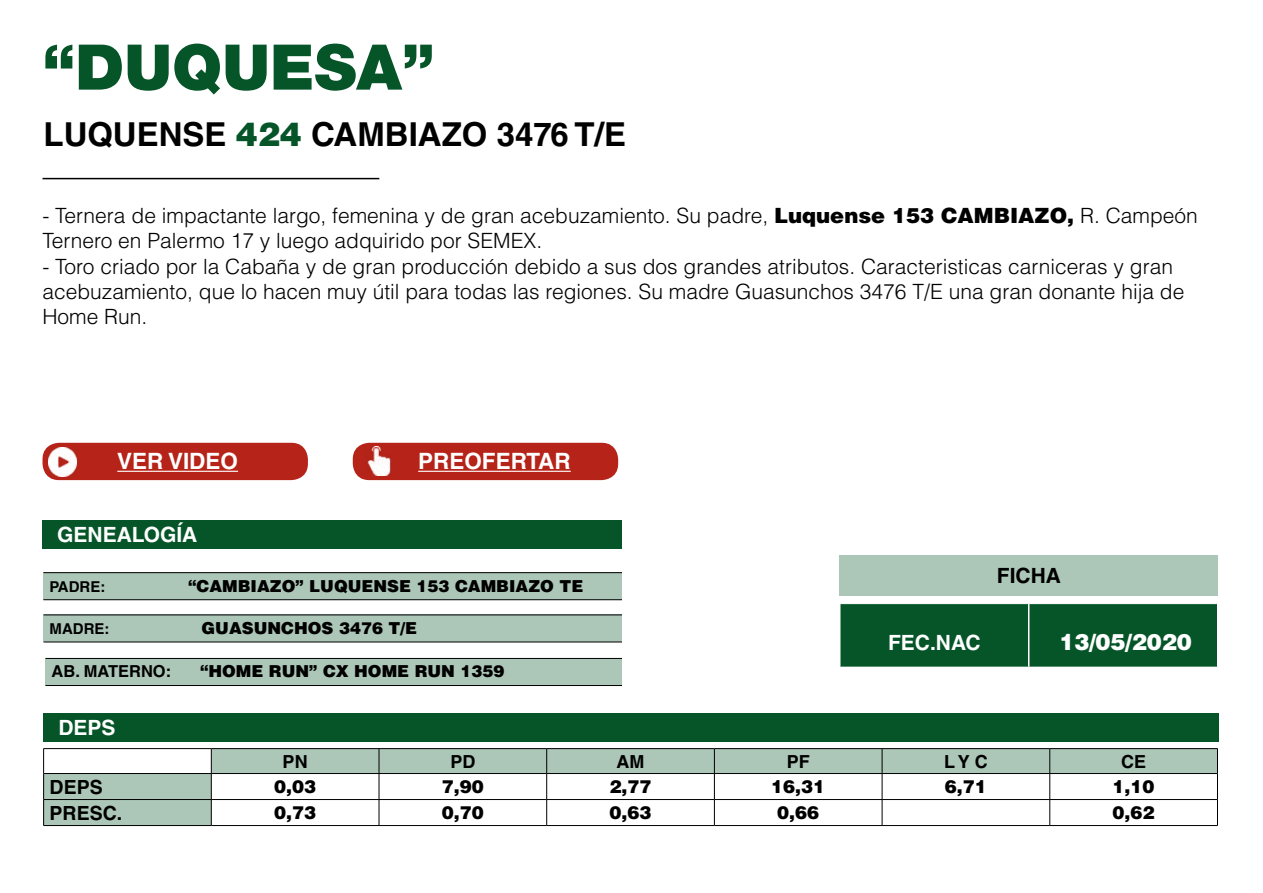
<style>
.page{position:relative;width:1263px;height:893px;background:#fff}
.page>*{position:absolute;margin:0;border:0;box-sizing:border-box;transform-origin:0 0}
.t1{font:900 63px "Helvetica Neue LT Com";color:#065529}
.t2{font:700 33px "Helvetica LT Std";color:#000}
.t3{font:700 22.5px "Helvetica LT Std";color:#fff}
.t4{font:900 22.5px "Helvetica LT Std";color:#fff}
.t5{font:300 21px/25.2px "Helvetica LT Std";color:#000}
.t6{font:700 21px "Helvetica LT Std";color:#fff}
.t7{font:700 21px "Helvetica LT Std";color:#000}
.t8{font:700 19.5px "Helvetica LT Std";color:#000}
.t9{font:900 18px "Helvetica LT Std";color:#000}
.t10{font:700 18px "Helvetica LT Std";color:#000}
.t11{font:900 16.5px "Helvetica LT Std";color:#000}
.t12{font:700 16.5px "Helvetica LT Std";color:#000}
.t13{font:700 15px "Helvetica LT Std";color:#000}
.s1{font-weight:900;color:#065529}
.s2{font-weight:900}
</style>
<div class="page">
<div style="left:46px;top:658px;width:1175px;height:27px;background:#acc7b8"></div>
<hr style="left:46px;top:658px;width:1175px;height:1px;background:#000">
<hr style="left:46px;top:685px;width:1175px;height:1px;background:#000">
<hr style="left:43px;top:178px;width:336px;height:1px;background:#000">
<div style="left:43px;top:713px;width:1176px;height:29px;background:#065529"></div>
<svg style="left:44px;top:749px;width:1173px;height:76px"></svg>
<hr style="left:43px;top:748px;width:168px;height:1px;background:#000">
<hr style="left:211px;top:748px;width:168px;height:1px;background:#000">
<hr style="left:379px;top:748px;width:168px;height:1px;background:#000">
<hr style="left:547px;top:748px;width:167px;height:1px;background:#000">
<hr style="left:714px;top:748px;width:168px;height:1px;background:#000">
<hr style="left:882px;top:748px;width:168px;height:1px;background:#000">
<hr style="left:1050px;top:748px;width:168px;height:1px;background:#000">
<svg style="left:43px;top:749px;width:1px;height:76px"></svg>
<svg style="left:1217px;top:749px;width:1px;height:76px"></svg>
<hr style="left:43px;top:825px;width:168px;height:1px;background:#000">
<hr style="left:211px;top:825px;width:168px;height:1px;background:#000">
<hr style="left:379px;top:825px;width:168px;height:1px;background:#000">
<hr style="left:547px;top:825px;width:167px;height:1px;background:#000">
<hr style="left:714px;top:825px;width:168px;height:1px;background:#000">
<hr style="left:882px;top:825px;width:168px;height:1px;background:#000">
<hr style="left:1050px;top:825px;width:168px;height:1px;background:#000">
<hr style="left:44px;top:773px;width:167px;height:1px;background:#000">
<hr style="left:211px;top:773px;width:168px;height:1px;background:#000">
<hr style="left:379px;top:773px;width:168px;height:1px;background:#000">
<hr style="left:547px;top:773px;width:167px;height:1px;background:#000">
<hr style="left:714px;top:773px;width:168px;height:1px;background:#000">
<hr style="left:882px;top:773px;width:168px;height:1px;background:#000">
<hr style="left:1050px;top:773px;width:167px;height:1px;background:#000">
<hr style="left:44px;top:799px;width:167px;height:1px;background:#000">
<hr style="left:211px;top:799px;width:168px;height:1px;background:#000">
<svg style="left:211px;top:749px;width:1px;height:76px"></svg>
<hr style="left:379px;top:799px;width:168px;height:1px;background:#000">
<svg style="left:379px;top:749px;width:1px;height:76px"></svg>
<hr style="left:547px;top:799px;width:167px;height:1px;background:#000">
<svg style="left:546px;top:749px;width:1px;height:76px"></svg>
<hr style="left:714px;top:799px;width:168px;height:1px;background:#000">
<svg style="left:714px;top:749px;width:1px;height:76px"></svg>
<hr style="left:882px;top:799px;width:168px;height:1px;background:#000">
<svg style="left:882px;top:749px;width:1px;height:76px"></svg>
<hr style="left:1050px;top:799px;width:167px;height:1px;background:#000">
<svg style="left:1049px;top:749px;width:1px;height:76px"></svg>
<div style="left:42px;top:520px;width:590px;height:29px;background:#065529"></div>
<div style="left:43px;top:443px;width:265px;height:37px;background:#b62318;border-radius:16px"></div>
<div style="left:353px;top:443px;width:265px;height:37px;background:#b62318;border-radius:16px"></div>
<img style="left:48px;top:447px;width:29px;height:29px">
<hr style="left:117px;top:471px;width:121px;height:1px;background:#fff">
<img style="left:367px;top:446px;width:24px;height:29px">
<hr style="left:418px;top:471px;width:153px;height:1px;background:#fff">
<div style="left:43px;top:573px;width:1176px;height:27px;background:#acc7b8"></div>
<hr style="left:43px;top:572px;width:1176px;height:1px;background:#000">
<hr style="left:43px;top:599px;width:1176px;height:1px;background:#000">
<div style="left:44px;top:615px;width:1175px;height:27px;background:#acc7b8"></div>
<hr style="left:44px;top:615px;width:1175px;height:1px;background:#000">
<hr style="left:44px;top:642px;width:1175px;height:1px;background:#000">
<div style="left:623px;top:475px;width:640px;height:227px;background:#fff"></div>
<div style="left:838px;top:555px;width:379px;height:41px;background:#acc7b8"></div>
<div style="left:841px;top:604px;width:376px;height:63px;background:#065529"></div>
<hr style="left:1028px;top:604px;width:1px;height:63px;background:#fff">
<h1 class="t1" style="left:43px;top:29px;width:394px">“DUQUESA”</h1>
<h2 class="t2" style="left:44px;top:114px;width:584px">LUQUENSE <span class="s1">424</span> CAMBIAZO 3476 T/E</h2>
<p class="t5" style="left:42px;top:203px;width:1157px">- Ternera de impactante largo, femenina y de gran acebuzamiento. Su padre, <span class="s2">Luquense 153 CAMBIAZO,</span> R. Campeón<br>Ternero en Palermo 17 y luego adquirido por SEMEX.</p>
<p class="t5" style="left:42px;top:253px;width:1143px">- Toro criado por la Cabaña y de gran producción debido a sus dos grandes atributos. Caracteristicas carniceras y gran acebuzamiento, que lo hacen muy útil para todas las regiones. Su madre Guasunchos 3476 T/E una gran donante hija de<br>Home Run.</p>
<p class="t3" style="left:117px;top:447px;width:122px">VER VIDEO</p>
<p class="t3" style="left:418px;top:447px;width:154px">PREOFERTAR</p>
<p class="t6" style="left:57px;top:522px;width:142px">GENEALOGÍA</p>
<p class="t13" style="left:49px;top:577px;width:57px">PADRE:</p>
<p class="t11" style="left:188px;top:575px;width:397px">“CAMBIAZO” LUQUENSE 153 CAMBIAZO TE</p>
<p class="t13" style="left:50px;top:619px;width:61px">MADRE:</p>
<p class="t11" style="left:202px;top:617px;width:217px">GUASUNCHOS 3476 T/E</p>
<p class="t12" style="left:52px;top:661px;width:121px">AB. MATERNO:</p>
<p class="t11" style="left:200px;top:661px;width:306px">“HOME RUN” CX HOME RUN 1359</p>
<p class="t6" style="left:58px;top:715px;width:59px">DEPS</p>
<p class="t7" style="left:997px;top:563px;width:66px">FICHA</p>
<p class="t6" style="left:888px;top:630px;width:94px">FEC.NAC</p>
<p class="t4" style="left:1059px;top:627px;width:134px">13/05/2020</p>
<p class="t10" style="left:283px;top:750px;width:27px">PN</p>
<p class="t10" style="left:450px;top:750px;width:27px">PD</p>
<p class="t10" style="left:616px;top:750px;width:29px">AM</p>
<p class="t10" style="left:787px;top:750px;width:25px">PF</p>
<p class="t10" style="left:944px;top:750px;width:45px">L Y C</p>
<p class="t10" style="left:1121px;top:750px;width:27px">CE</p>
<p class="t8" style="left:50px;top:775px;width:55px">DEPS</p>
<p class="t9" style="left:274px;top:775px;width:44px">0,03</p>
<p class="t9" style="left:442px;top:775px;width:44px">7,90</p>
<p class="t9" style="left:609px;top:775px;width:44px">2,77</p>
<p class="t9" style="left:771px;top:775px;width:56px">16,31</p>
<p class="t9" style="left:945px;top:775px;width:44px">6,71</p>
<p class="t9" style="left:1112px;top:775px;width:44px">1,10</p>
<p class="t8" style="left:50px;top:801px;width:74px">PRESC.</p>
<p class="t9" style="left:274px;top:801px;width:44px">0,73</p>
<p class="t9" style="left:442px;top:801px;width:44px">0,70</p>
<p class="t9" style="left:609px;top:801px;width:44px">0,63</p>
<p class="t9" style="left:777px;top:801px;width:44px">0,66</p>
<p class="t9" style="left:1112px;top:801px;width:44px">0,62</p>
</div>
